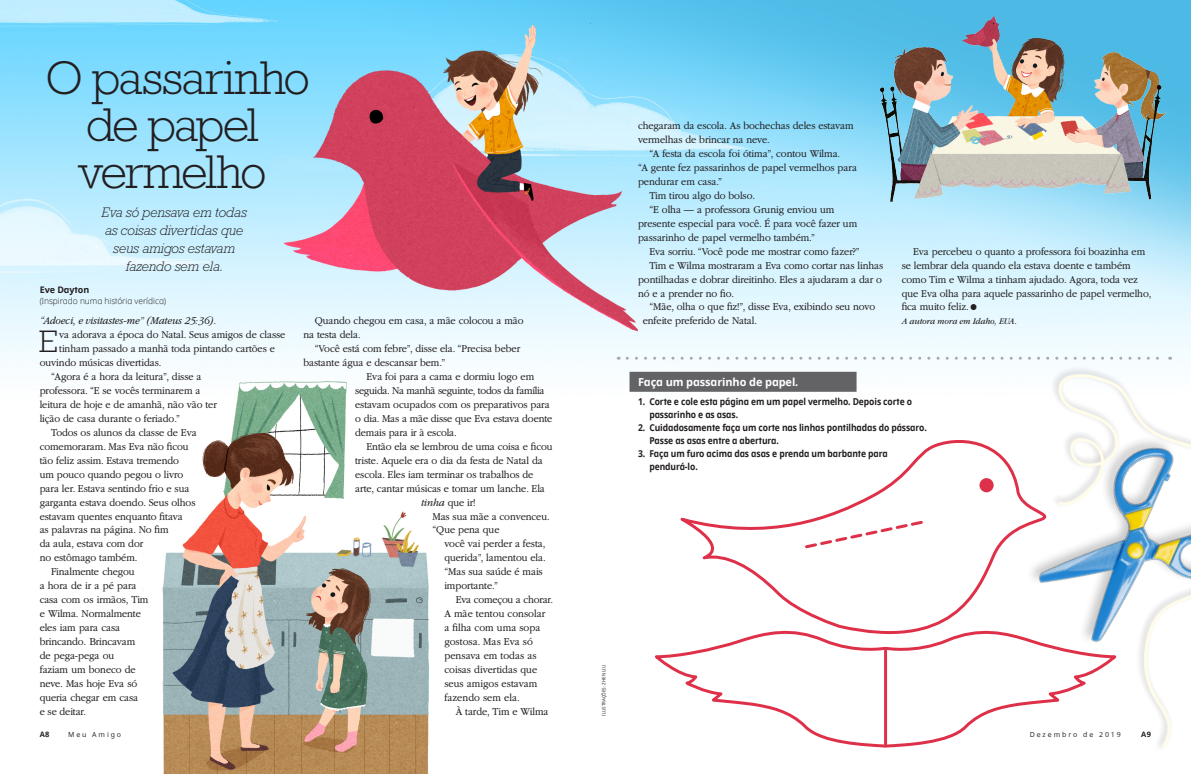
<style>
.page{position:relative;width:1191px;height:774px;background:#fff}
.page>*{position:absolute;margin:0;border:0;box-sizing:border-box;transform-origin:0 0}
.t1{font:300 48px/47px "Rockwelllds Lat";letter-spacing:-.045em;color:#231f20;text-align:center}
.ARTCL_para_first_reg{font:300 31.5px "Rockwelllds Lat";color:#231f20}
.t2{font:italic 300 14px/18px "Rockwelllds Lat";letter-spacing:-.01em;color:#231f20;text-align:center}
.ARTCL_para_regular{font:300 11px/13.9px "Garamondlds Lat Plus";letter-spacing:-.01em;color:#231f20;scale:.95 1}
.ARTCL_para_first_reg-2{font:300 11px "Garamondlds Lat Plus";letter-spacing:-.01em;color:#231f20;scale:.95 1}
.ARTCL_epigraph{font:italic 300 11px "Garamondlds Lat Plus";letter-spacing:-.01em;color:#231f20;scale:.95 1}
.TOPIC-1_title{font:11px "Dots Solid lds Lat Bold";letter-spacing:-.01em;color:#fff}
.LISTnmbr-1_para_next{font:9.5px/13px "Dots Solid lds Lat Bold";letter-spacing:-.01em;color:#231f20;scale:.9 1}
.LISTnmbr-1_para_firs{font:9.5px/13px "Dots Solid lds Lat Bold";letter-spacing:-.01em;color:#231f20;scale:.9 1}
.LISTnmbr-1_para_last{font:9.5px/13px "Dots Solid lds Lat Bold";letter-spacing:-.01em;color:#231f20;scale:.9 1}
.Bio_para{font:italic 9px "Garamondlds Lat";letter-spacing:-.01em;color:#231f20;scale:.95 1}
.ARTCL-BY_para_first{font:9px "Dots Solid lds Lat Bold";letter-spacing:-.005em;color:#231f20}
.ARTCL-BY_para{font:300 8.5px "Dots Solidlds Lat";letter-spacing:-.005em;color:#231f20}
.t3{font:7.5px "Dots Solid lds Lat Bold";color:#231f20}
.t4{font:7px "Dots Solidlds Lat";letter-spacing:.28em;color:#231f20}
.t5{font:4.5px "Dots Solidlds Lat";color:#231f20}
.s1{font-style:italic}
.s2{font-family:"Ding P Ilds Dpi";font-weight:400;font-size:8.5px}
</style>
<div class="page">
<img style="left:0;top:0;width:1191px;height:774px">
<img style="left:983px;top:402px;width:67px;height:221px">
<div style="left:1050px;top:365px;width:141px;height:387px;background:#231f20;opacity:.25"></div>
<svg style="left:1054px;top:372px;width:137px;height:381px"></svg>
<img style="left:869px;top:11px;width:301px;height:204px">
<div style="left:629px;top:372px;width:227px;height:20px;background:#636366"></div>
<svg style="left:627px;top:357px;width:543px;height:3px"></svg>
<img style="left:151px;top:377px;width:286px;height:176px">
<svg style="left:676px;top:431px;width:370px;height:192px"></svg>
<svg style="left:803px;top:519px;width:122px;height:31px"></svg>
<div style="left:979px;top:478px;width:14px;height:14px;background:#de3049;border-radius:50%"></div>
<svg style="left:653px;top:623px;width:464px;height:126px"></svg>
<hr style="left:884px;top:650px;width:3px;height:95px;background:#de3049">
<p class="t1" style="left:46px;top:53px;width:266px">O passarinho de papel vermelho</p>
<p class="t2" style="left:101px;top:203px;width:147px">Eva só pensava em todas as coisas divertidas que seus amigos estavam fazendo sem ela.</p>
<p class="ARTCL-BY_para_first" style="left:40px;top:283px;width:51px">Eve Dayton</p>
<p class="ARTCL-BY_para" style="left:40px;top:295px;width:128px">(Inspirado numa história verídica)</p>
<p class="ARTCL_epigraph" style="left:40px;top:313px;width:187px">“Adoeci, e visitastes-me” (Mateus 25:36).</p>
<p class="ARTCL_para_first_reg" style="left:39px;top:318px;width:21px">E</p>
<p class="ARTCL_para_first_reg-2" style="left:59px;top:327px;width:239px">va adorava a época do Natal. Seus amigos de classe</p>
<p class="ARTCL_para_first_reg-2" style="left:59px;top:341px;width:228px">tinham passado a manhã toda pintando cartões e</p>
<p class="ARTCL_para_first_reg-2" style="left:40px;top:355px;width:130px">ouvindo músicas divertidas.</p>
<p class="ARTCL_para_regular" style="left:40px;top:369px;width:188px;text-indent:11px">“Agora é a hora da leitura”, disse a professora. “E se vocês terminarem a leitura de hoje e de amanhã, não vão ter lição de casa durante o feriado.”</p>
<p class="ARTCL_para_regular" style="left:40px;top:425px;width:167px;text-indent:11px">Todos os alunos da classe de Eva comemoraram. Mas Eva não ficou tão feliz assim. Estava tremendo<br>um pouco quando pegou o livro para ler. Estava sentindo frio e sua garganta estava doendo. Seus olhos estavam quentes enquanto fitava<br>as palavras na página. No fim<br>da aula, estava com dor<br>no estômago também.</p>
<p class="ARTCL_para_regular" style="left:40px;top:565px;width:116px;text-indent:11px">Finalmente chegou<br>a hora de ir a pé para casa com os irmãos, Tim e Wilma. Normalmente eles iam para casa brincando. Brincavam de pega-pega ou<br>faziam um boneco de neve. Mas hoje Eva só queria chegar em casa<br>e se deitar.</p>
<p class="ARTCL_para_regular" style="left:303px;top:314px;width:233px;text-indent:11px">Quando chegou em casa, a mãe colocou a mão na testa dela.</p>
<p class="ARTCL_para_regular" style="left:303px;top:342px;width:230px;text-indent:11px">“Você está com febre”, disse ela. “Precisa beber bastante água e descansar bem.”</p>
<p class="ARTCL_para_regular" style="left:355px;top:369px;width:209px;text-indent:11px">Eva foi para a cama e dormiu logo em seguida. Na manhã seguinte, todos da família estavam ocupados com os preparativos para o dia. Mas a mãe disse que Eva estava doente demais para ir à escola.</p>
<p class="ARTCL_para_regular" style="left:366px;top:439px;width:197px">Então ela se lembrou de uma coisa e ficou</p>
<p class="ARTCL_para_regular" style="left:355px;top:453px;width:199px">triste. Aquele era o dia da festa de Natal da</p>
<p class="ARTCL_para_regular" style="left:355px;top:467px;width:189px">escola. Eles iam terminar os trabalhos de</p>
<p class="ARTCL_para_regular" style="left:355px;top:481px;width:201px">arte, cantar músicas e tomar um lanche. Ela</p>
<p class="ARTCL_para_regular" style="left:421px;top:495px;width:59px"><span class="s1">tinha</span> que ir!</p>
<p class="ARTCL_para_regular" style="left:432px;top:509px;width:125px">Mas sua mãe a convenceu.</p>
<p class="ARTCL_para_regular" style="left:444px;top:523px;width:108px;text-indent:-12px">“Que pena que<br>você vai perder a festa, querida”, lamentou ela. “Mas sua saúde é mais importante.”</p>
<p class="ARTCL_para_regular" style="left:444px;top:592px;width:116px;text-indent:11px">Eva começou a chorar.<br>A mãe tentou consolar a filha com uma sopa gostosa. Mas Eva só pensava em todas as coisas divertidas que seus amigos estavam fazendo sem ela.</p>
<p class="ARTCL_para_regular" style="left:456px;top:704px;width:99px">À tarde, Tim e Wilma</p>
<p class="ARTCL_para_regular" style="left:638px;top:119px;width:228px">chegaram da escola. As bochechas deles estavam vermelhas de brincar na neve.</p>
<p class="ARTCL_para_regular" style="left:638px;top:147px;width:232px;text-indent:11px">“A festa da escola foi ótima”, contou Wilma.<br>“A gente fez passarinhos de papel vermelhos para pendurar em casa.”</p>
<p class="ARTCL_para_regular" style="left:649px;top:188px;width:113px">Tim tirou algo do bolso.</p>
<p class="ARTCL_para_regular" style="left:638px;top:202px;width:232px;text-indent:11px">“E olha — a professora Grunig enviou um presente especial para você. É para você fazer um passarinho de papel vermelho também.”</p>
<p class="ARTCL_para_regular" style="left:649px;top:244px;width:223px">Eva sorriu. “Você pode me mostrar como fazer?”</p>
<p class="ARTCL_para_regular" style="left:638px;top:258px;width:260px;text-indent:11px">Tim e Wilma mostraram a Eva como cortar nas linhas pontilhadas e dobrar direitinho. Eles a ajudaram a dar o nó e a prender no fio.</p>
<p class="ARTCL_para_regular" style="left:643px;top:300px;width:246px;text-indent:7px">“Mãe, olha o que fiz!”, disse Eva, exibindo seu novo enfeite preferido de Natal.</p>
<p class="ARTCL_para_regular" style="left:901px;top:244px;width:264px;text-indent:11px">Eva percebeu o quanto a professora foi boazinha em se lembrar dela quando ela estava doente e também como Tim e Wilma a tinham ajudado. Agora, toda vez que Eva olha para aquele passarinho de papel vermelho, fica muito feliz. <span class="s2">●</span></p>
<p class="Bio_para" style="left:901px;top:315px;width:123px">A autora mora em Idaho, EUA.</p>
<p class="TOPIC-1_title" style="left:638px;top:374px;width:162px">Faça um passarinho de papel.</p>
<p class="LISTnmbr-1_para_firs" style="left:649px;top:395px;width:293px;text-indent:-11px">1. Corte e cole esta página em um papel vermelho. Depois corte o passarinho e as asas.</p>
<p class="LISTnmbr-1_para_next" style="left:649px;top:421px;width:310px;text-indent:-11px">2. Cuidadosamente faça um corte nas linhas pontilhadas do pássaro.<br>Passe as asas entre a abertura.</p>
<p class="LISTnmbr-1_para_last" style="left:649px;top:447px;width:266px;text-indent:-11px">3. Faça um furo acima das asas e prenda um barbante para pendurá-lo.</p>
<p class="t5" style="left:600px;top:716px;width:53px;rotate:-90deg">ILUSTRAÇÕES: ZHEN LIU</p>
<p class="t3" style="left:40px;top:729px;width:11px">A8</p>
<p class="t4" style="left:68px;top:729px;width:54px">Meu Amigo</p>
<p class="t4" style="left:1029px;top:729px;width:93px">Dezembro de 2019</p>
<p class="t3" style="left:1141px;top:729px;width:11px">A9</p>
</div>
